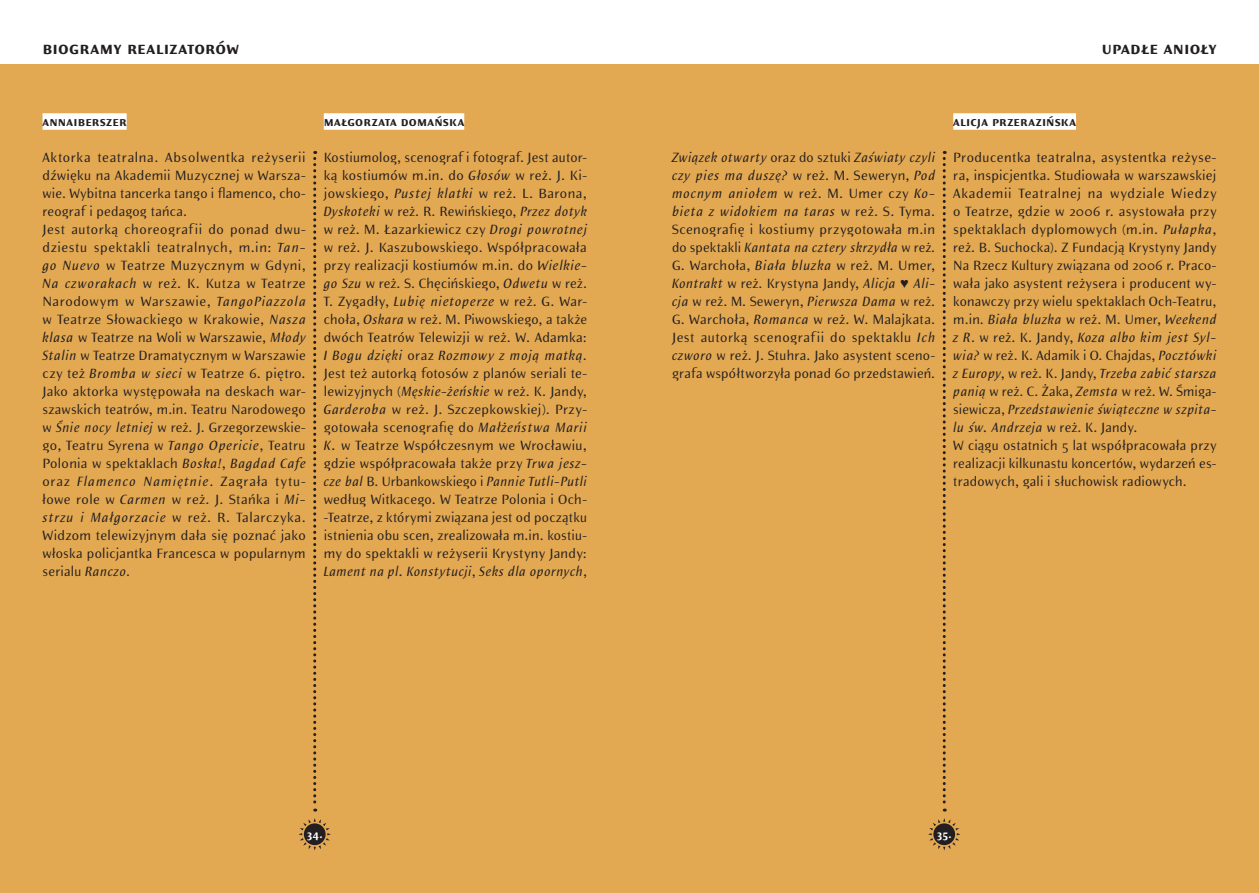
<style>
.page{position:relative;width:1259px;height:893px;background:#fff}
.page>*{position:absolute;margin:0;border:0;box-sizing:border-box;transform-origin:0 0}
.t1{font:700 18px "Elemental Sans Pro";letter-spacing:.015em;color:#231f20}
.t2{font:13.5px/18px "Elemental Sans Pro";letter-spacing:.03em;color:#231f20}
.t3{font:700 13.5px "Elemental Sans Pro";letter-spacing:.02em;color:#231f20}
.t4{font:700 11.25px "Elemental Sans Pro";color:#fff}
.s1{font-style:italic}
.s2{font-family:"Times New Roman";font-style:italic}
</style>
<div class="page">
<div style="left:0;top:64px;width:629px;height:829px;background:#e3a852"></div>
<div style="left:629px;top:64px;width:630px;height:829px;background:#e3a852"></div>
<svg style="left:928px;top:818px;width:32px;height:32px"></svg>
<svg style="left:942px;top:151px;width:3px;height:661px"></svg>
<svg style="left:313px;top:151px;width:3px;height:661px"></svg>
<svg style="left:298px;top:818px;width:33px;height:32px"></svg>
<div style="left:43px;top:113px;width:84px;height:17px;background:#fff"></div>
<div style="left:324px;top:113px;width:140px;height:17px;background:#fff"></div>
<div style="left:953px;top:113px;width:123px;height:17px;background:#fff"></div>
<h1 class="t1" style="left:43px;top:37px;width:198px">biogramy realizatorów</h1>
<h1 class="t1" style="left:1101px;top:37px;width:116px">upadłe anioły</h1>
<p class="t3" style="left:43px;top:113px;width:86px">anna iberszer</p>
<p class="t2" style="left:43px;top:148px;width:265px">Aktorka teatralna. Absolwentka reżyserii dźwięku na Akademii Muzycznej w Warsza&shy;wie. Wybitna tancerka tango i flamenco, cho&shy;reograf i pedagog tańca.<br>Jest autorką choreografii do ponad dwu&shy;dziestu spektakli teatralnych, m.in: <span class="s1">Tan&shy;go Nuevo</span> w Teatrze Muzycznym w Gdyni, <span class="s1">Na czworakach</span> w reż. K. Kutza w Teatrze Narodowym w Warszawie, <span class="s1">TangoPiazzola </span>w Teatrze Słowackiego w Krakowie, <span class="s1">Nasza klasa</span> w Teatrze na Woli w Warszawie, <span class="s1">Młody Stalin</span> w Teatrze Dramatycznym w Warszawie czy też <span class="s1">Bromba w sieci</span> w Teatrze 6. piętro.<br>Jako aktorka występowała na deskach war&shy;szawskich teatrów, m.in. Teatru Narodowego w <span class="s1">Śnie nocy letniej</span> w reż. J. Grzegorzewskie&shy;go, Teatru Syrena w <span class="s1">Tango Opericie</span>, Teatru Polonia w spektaklach <span class="s1">Boska!</span>, <span class="s1">Bagdad Cafe </span>oraz <span class="s1">Flamenco Namiętnie</span>. Zagrała tytu&shy;łowe role w <span class="s1">Carmen</span> w reż. J. Stańka i <span class="s1">Mi&shy;strzu i Małgorzacie</span> w reż. R. Talarczyka.<br>Widzom telewizyjnym dała się poznać jako włoska policjantka Francesca w popularnym serialu <span class="s1">Ranczo</span>.</p>
<p class="t3" style="left:324px;top:113px;width:142px">małgorzata domańska</p>
<p class="t2" style="left:324px;top:148px;width:265px;text-align:justify">Kostiumolog, scenograf i fotograf. Jest autor&shy;ką kostiumów m.in. do <span class="s1">Głosów</span> w reż. J. Ki&shy;jowskiego, <span class="s1">Pustej klatki</span> w reż. L. Barona, <span class="s1">Dyskoteki</span> w reż. R. Rewińskiego, <span class="s1">Przez dotyk </span>w reż. M. Łazarkiewicz czy <span class="s1">Drogi powrotnej </span>w reż. J. Kaszubowskiego. Współpracowała przy realizacji kostiumów m.in. do <span class="s1">Wielkie&shy;go Szu</span> w reż. S. Chęcińskiego, <span class="s1">Odwetu</span> w reż.<br>T. Zygadły, <span class="s1">Lubię nietoperze</span> w reż. G. War&shy;choła, <span class="s1">Oskara</span> w reż. M. Piwowskiego, a także dwóch Teatrów Telewizji w reż. W. Adamka:<br><span class="s1">I Bogu dzięki</span> oraz <span class="s1">Rozmowy z moją matką</span>.<br>Jest też autorką fotosów z planów seriali te&shy;lewizyjnych (<span class="s1">Męskie-żeńskie</span> w reż. K. Jandy, <span class="s1">Garderoba</span> w reż. J. Szczepkowskiej). Przy&shy;gotowała scenografię do <span class="s1">Małżeństwa Marii K.</span> w Teatrze Współczesnym we Wrocławiu, gdzie współpracowała także przy <span class="s1">Trwa jesz&shy;cze bal</span> B. Urbankowskiego i <span class="s1">Pannie Tutli-Putli </span>według Witkacego. W Teatrze Polonia i Och--Teatrze, z którymi związana jest od początku istnienia obu scen, zrealizowała m.in. kostiu&shy;my do spektakli w reżyserii Krystyny Jandy:<br><span class="s1">Lament na pl. Konstytucji</span>, <span class="s1">Seks dla opornych</span>,</p>
<p class="t2" style="left:672px;top:148px;width:265px;text-align:justify"><span class="s1">Związek otwarty</span> oraz do sztuki <span class="s1">Zaświaty czyli czy pies ma duszę?</span> w reż. M. Seweryn, <span class="s1">Pod mocnym aniołem</span> w reż. M. Umer czy <span class="s1">Ko&shy;bieta z widokiem na taras</span> w reż. S. Tyma.<br>Scenografię i kostiumy przygotowała m.in do spektakli <span class="s1">Kantata na cztery skrzydła</span> w reż.<br>G. Warchoła, <span class="s1">Biała bluzka</span> w reż. M. Umer, <span class="s1">Kontrakt</span> w reż. Krystyna Jandy, <span class="s1">Alicja</span> <span class="s2">♥</span> <span class="s1">Ali&shy;cja</span> w reż. M. Seweryn, <span class="s1">Pierwsza Dama</span> w reż.<br>G. Warchoła, <span class="s1">Romanca</span> w reż. W. Malajkata.<br>Jest autorką scenografii do spektaklu <span class="s1">Ich czworo</span> w reż. J. Stuhra. Jako asystent sceno&shy;grafa współtworzyła ponad 60 przedstawień.</p>
<p class="t3" style="left:953px;top:113px;width:124px">alicja przerazińska</p>
<p class="t2" style="left:953px;top:148px;width:265px">Producentka teatralna, asystentka reżyse&shy;ra, inspicjentka. Studiowała w warszawskiej Akademii Teatralnej na wydziale Wiedzy o Teatrze, gdzie w 2006 r. asystowała przy spektaklach dyplomowych (m.in. <span class="s1">Pułapka</span>, reż. B. Suchocka). Z Fundacją Krystyny Jandy Na Rzecz Kultury związana od 2006 r. Praco&shy;wała jako asystent reżysera i producent wy&shy;konawczy przy wielu spektaklach Och-Teatru, m.in. <span class="s1">Biała bluzka</span> w reż. M. Umer, <span class="s1">Weekend z R</span>. w reż. K. Jandy, <span class="s1">Koza albo kim jest Syl&shy;wia?</span> w reż. K. Adamik i O. Chajdas, <span class="s1">Pocztówki z Europy</span>, w reż. K. Jandy, <span class="s1">Trzeba zabić starsza panią</span> w reż. C. Żaka, <span class="s1">Zemsta</span> w reż. W. Śmiga&shy;siewicza, <span class="s1">Przedstawienie świąteczne w szpita&shy;lu św. Andrzeja</span> w reż. K. Jandy.<br>W ciągu ostatnich 5 lat współpracowała przy realizacji kilkunastu koncertów, wydarzeń es&shy;tradowych, gali i słuchowisk radiowych.</p>
<p class="t4" style="left:307px;top:827px;width:17px">34.</p>
<p class="t4" style="left:937px;top:827px;width:17px">35.</p>
</div>
